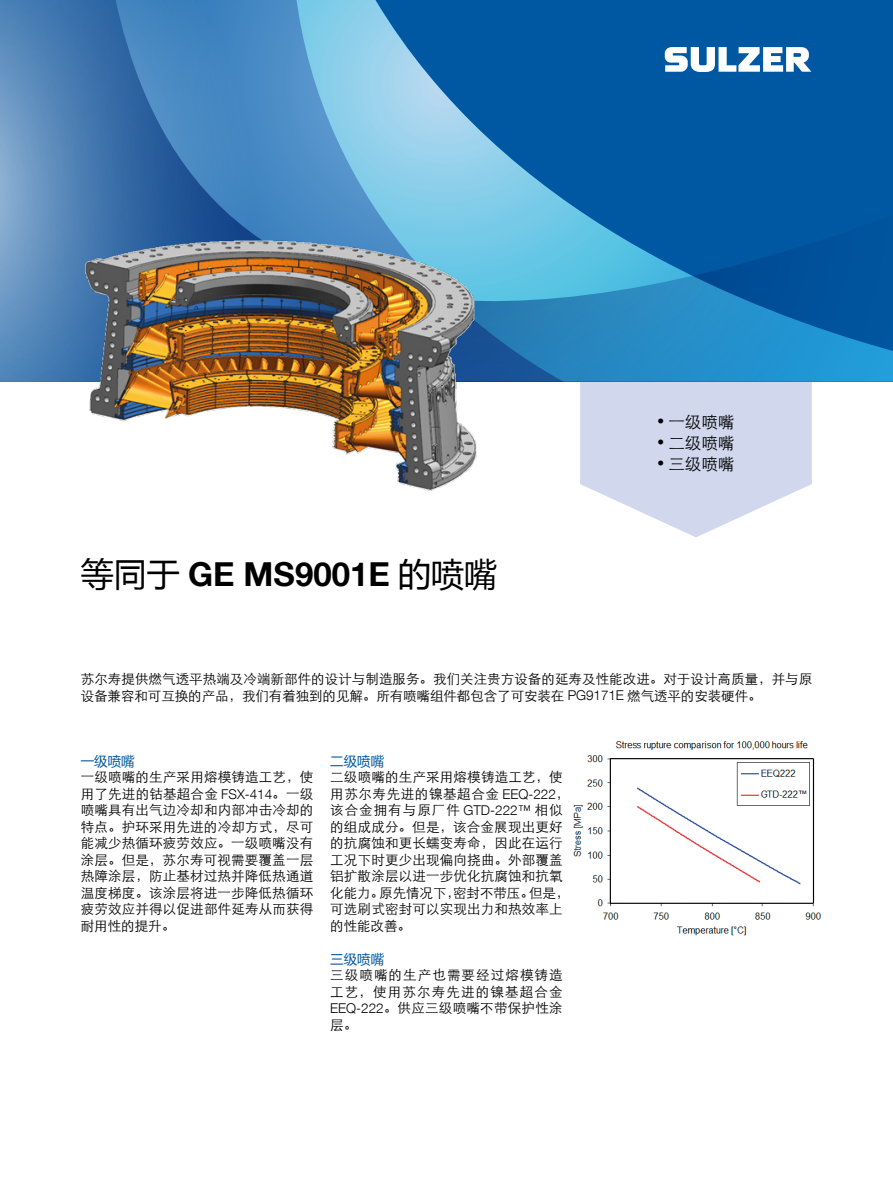
<style>
.page{position:relative;width:893px;height:1191px;background:#fff}
.page>*{position:absolute;margin:0;border:0;box-sizing:border-box;transform-origin:0 0}
.Cover_title{font:700 33px "Helvetica Neue LT Com";color:#000}
.t1{font:16.5px "ST Xihei";color:#000}
.Body_text{font:13.5px/16.5px "ST Xihei";letter-spacing:.015em;color:#000}
.Subtitle_blue{font:13.5px "Microsoft Ya Hei";color:#0058a2}
.s1{font-family:"Microsoft Ya Hei";font-weight:400}
.s2{font-family:"Helvetica Neue LT Com";font-weight:300}
</style>
<div class="page">
<svg style="left:580px;top:381px;width:232px;height:156px"></svg>
<svg style="left:0;top:0;width:893px;height:381px;background:#307db8"></svg>
<svg style="left:665px;top:47px;width:146px;height:25px"></svg>
<img style="left:81px;top:236px;width:396px;height:255px">
<img style="left:573px;top:741px;width:248px;height:194px">
<p class="Cover_title" style="left:81px;top:554px;width:418px"><span class="s1">等同于</span> GE MS9001E <span class="s1">的喷嘴</span></p>
<p class="t1" style="left:656px;top:409px;width:80px">• 一级喷嘴</p>
<p class="t1" style="left:656px;top:430px;width:80px">• 二级喷嘴</p>
<p class="t1" style="left:656px;top:451px;width:80px">• 三级喷嘴</p>
<p class="Body_text" style="left:81px;top:669px;width:733px">苏尔寿提供燃气透平热端及冷端新部件的设计与制造服务。我们关注贵方设备的延寿及性能改进。对于设计高质量，并与原设备兼容和可互换的产品，我们有着独到的见解。所有喷嘴组件都包含了可安装在 <span class="s2">PG9171E</span> 燃气透平的安装硬件。</p>
<p class="Subtitle_blue" style="left:81px;top:751px;width:55px">一级喷嘴</p>
<p class="Body_text" style="left:81px;top:768px;width:234px;text-align:justify">一级喷嘴的生产采用熔模铸造工艺，使用了先进的钴基超合金 <span class="s2">FSX-414</span>。一级喷嘴具有出气边冷却和内部冲击冷却的特点。护环采用先进的冷却方式，尽可能减少热循环疲劳效应。一级喷嘴没有涂层。但是，苏尔寿可视需要覆盖一层热障涂层，防止基材过热并降低热通道温度梯度。该涂层将进一步降低热循环疲劳效应并得以促进部件延寿从而获得耐用性的提升。</p>
<p class="Subtitle_blue" style="left:330px;top:751px;width:55px">二级喷嘴</p>
<p class="Body_text" style="left:330px;top:768px;width:241px">二级喷嘴的生产采用熔模铸造工艺，使用苏尔寿先进的镍基超合金 <span class="s2">EEQ-222</span>，该合金拥有与原厂件 <span class="s2">GTD-222™</span> 相似的组成成分。但是，该合金展现出更好的抗腐蚀和更长蠕变寿命，因此在运行工况下时更少出现偏向挠曲。外部覆盖铝扩散涂层以进一步优化抗腐蚀和抗氧化能力。原先情况下，密封不带压。但是，可选刷式密封可以实现出力和热效率上的性能改善。</p>
<p class="Subtitle_blue" style="left:330px;top:949px;width:55px">三级喷嘴</p>
<p class="Body_text" style="left:330px;top:966px;width:234px;text-align:justify">三级喷嘴的生产也需要经过熔模铸造工艺，使用苏尔寿先进的镍基超合金<span class="s2">EEQ-222</span>。供应三级喷嘴不带保护性涂层。</p>
</div>
